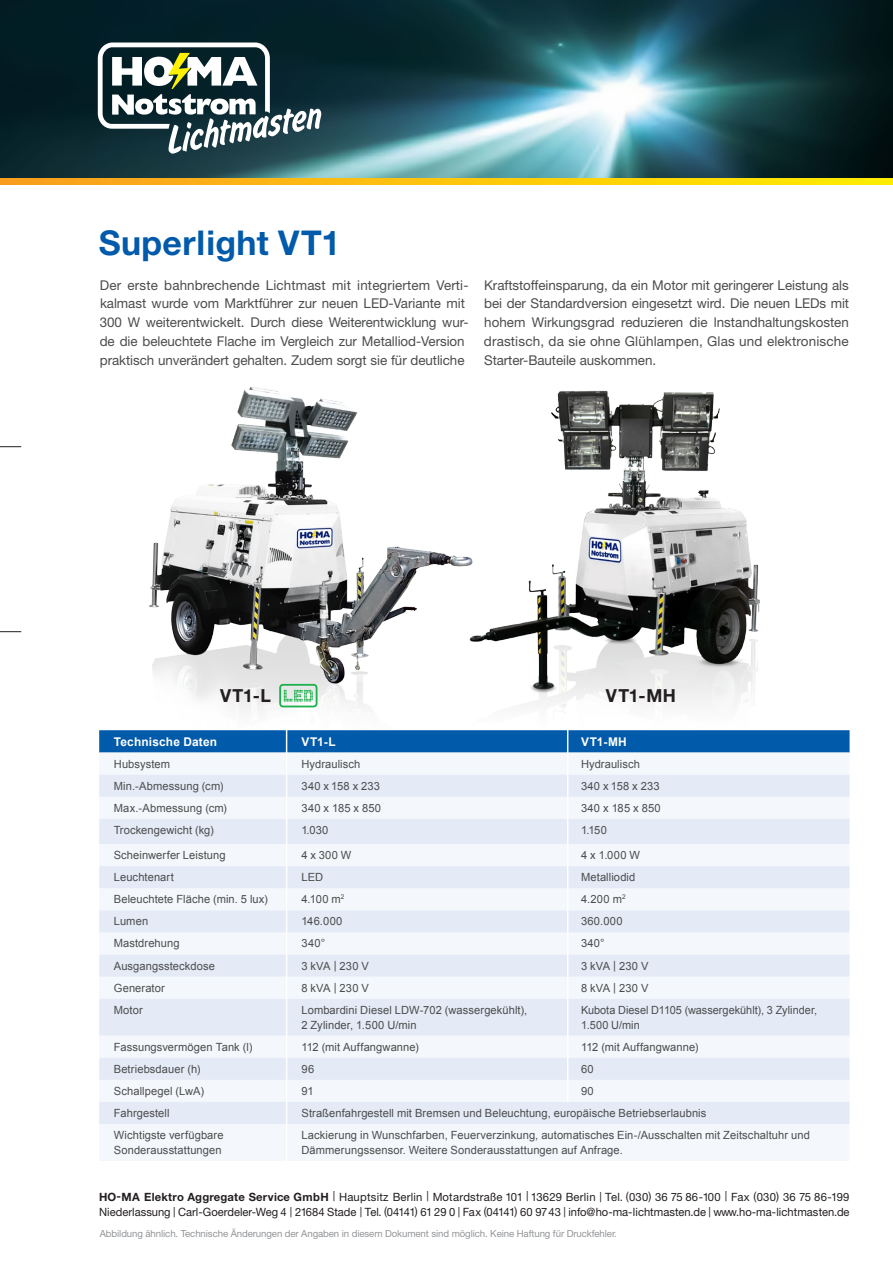
<style>
.page{position:relative;width:893px;height:1263px;background:#fff}
.page>*{position:absolute;margin:0;border:0;box-sizing:border-box;transform-origin:0 0}
.t1{font:700 34.2px "Helvetica Neue";letter-spacing:.01em;color:#015aaa}
.t2{font:700 18px "Helvetica Neue";letter-spacing:.01em;color:#231f20}
.t3{font:13.5px/18.8px "Helvetica Neue";letter-spacing:-.005em;color:#4b4c4d}
.t4{font:700 12px "Arial";letter-spacing:.015em;color:#fff}
.t5{font:11.4px/15px "Helvetica Neue";color:#231f20}
.t6{font:11.25px/15px "Arial";letter-spacing:.01em;color:#4b4c4d}
.t7{font:9.75px "Helvetica Neue";letter-spacing:-.01em;color:#939598}
.s1{font-weight:700}
.s2{font-size:13.65px}
</style>
<div class="page">
<svg style="left:0;top:446px;width:21px;height:1px"></svg>
<svg style="left:0;top:631px;width:21px;height:1px"></svg>
<img style="left:149px;top:387px;width:310px;height:325px">
<img style="left:459px;top:390px;width:301px;height:323px">
<img style="left:0;top:0;width:893px;height:179px">
<svg style="left:0;top:179px;width:893px;height:6px;background:#fcc50d"></svg>
<svg style="left:98px;top:43px;width:223px;height:111px"></svg>
<div style="left:99px;top:730px;width:751px;height:22px;background:#015aaa"></div>
<div style="left:99px;top:752px;width:751px;height:408px;background:#f4f7fb"></div>
<svg style="left:99px;top:775px;width:751px;height:349px;fill:#e4ebf6"></svg>
<hr style="left:567px;top:722px;width:1px;height:380px;background:#fff">
<hr style="left:286px;top:722px;width:1px;height:446px;background:#fff">
<svg style="left:284px;top:690px;width:29px;height:12px"></svg>
<div style="left:279px;top:684px;width:38px;height:23px;border:2px solid #1ab04b;border-radius:3px"></div>
<p class="t1" style="left:99px;top:222px;width:243px">Superlight VT1</p>
<p class="t3" style="left:100px;top:275px;width:370px">Der erste bahnbrechende Lichtmast mit integriertem Verti&shy;kalmast wurde vom Marktführer zur neuen LED-Variante mit 300 W weiterentwickelt. Durch diese Weiterentwicklung wur&shy;de die beleuchtete Flache im Vergleich zur Metalliod-Version praktisch unverändert gehalten. Zudem sorgt sie für deutliche</p>
<p class="t3" style="left:484px;top:275px;width:367px;text-align:justify">Kraftstoffeinsparung, da ein Motor mit geringerer Leistung als bei der Standardversion eingesetzt wird. Die neuen LEDs mit hohem Wirkungsgrad reduzieren die lnstandhaltungskosten drastisch, da sie ohne Glühlampen, Glas und elektronische Starter-Bauteile auskommen.</p>
<p class="t2" style="left:220px;top:685px;width:52px">VT1-L</p>
<p class="t2" style="left:606px;top:685px;width:71px">VT1-MH</p>
<p class="t4" style="left:114px;top:734px;width:105px">Technische Daten</p>
<p class="t4" style="left:301px;top:734px;width:36px">VT1-L</p>
<p class="t4" style="left:581px;top:734px;width:47px">VT1-MH</p>
<p class="t6" style="left:114px;top:756px;width:58px">Hubsystem</p>
<p class="t6" style="left:301px;top:756px;width:60px">Hydraulisch</p>
<p class="t6" style="left:581px;top:756px;width:60px">Hydraulisch</p>
<p class="t6" style="left:114px;top:778px;width:111px">Min.-Abmessung (cm)</p>
<p class="t6" style="left:301px;top:778px;width:80px">340 x 158 x 233</p>
<p class="t6" style="left:581px;top:778px;width:80px">340 x 158 x 233</p>
<p class="t6" style="left:114px;top:800px;width:115px">Max.-Abmessung (cm)</p>
<p class="t6" style="left:301px;top:800px;width:81px">340 x 185 x 850</p>
<p class="t6" style="left:581px;top:800px;width:81px">340 x 185 x 850</p>
<p class="t6" style="left:114px;top:822px;width:101px">Trockengewicht (kg)</p>
<p class="t6" style="left:301px;top:822px;width:29px">1.030</p>
<p class="t6" style="left:581px;top:822px;width:27px">1.150</p>
<p class="t6" style="left:114px;top:848px;width:113px">Scheinwerfer Leistung</p>
<p class="t6" style="left:301px;top:848px;width:51px">4 x 300 W</p>
<p class="t6" style="left:581px;top:848px;width:61px">4 x 1.000 W</p>
<p class="t6" style="left:114px;top:870px;width:61px">Leuchtenart</p>
<p class="t6" style="left:301px;top:870px;width:23px">LED</p>
<p class="t6" style="left:581px;top:870px;width:56px">Metalliodid</p>
<p class="t6" style="left:114px;top:892px;width:156px">Beleuchtete Fläche (min. 5 lux)</p>
<p class="t6" style="left:301px;top:892px;width:45px">4.100 m<sup>2</sup></p>
<p class="t6" style="left:581px;top:892px;width:46px">4.200 m<sup>2</sup></p>
<p class="t6" style="left:114px;top:914px;width:36px">Lumen</p>
<p class="t6" style="left:301px;top:914px;width:42px">146.000</p>
<p class="t6" style="left:581px;top:914px;width:43px">360.000</p>
<p class="t6" style="left:114px;top:936px;width:67px">Mastdrehung</p>
<p class="t6" style="left:301px;top:936px;width:25px">340°</p>
<p class="t6" style="left:581px;top:936px;width:25px">340°</p>
<p class="t6" style="left:114px;top:958px;width:103px">Ausgangssteckdose</p>
<p class="t6" style="left:301px;top:958px;width:69px">3 kVA | 230 V</p>
<p class="t6" style="left:581px;top:958px;width:69px">3 kVA | 230 V</p>
<p class="t6" style="left:114px;top:980px;width:52px">Generator</p>
<p class="t6" style="left:301px;top:980px;width:69px">8 kVA | 230 V</p>
<p class="t6" style="left:581px;top:980px;width:69px">8 kVA | 230 V</p>
<p class="t6" style="left:114px;top:1002px;width:31px">Motor</p>
<p class="t6" style="left:301px;top:1002px;width:227px">Lombardini Diesel LDW-702 (wassergekühlt),<br>2 Zylinder, 1.500 U/min</p>
<p class="t6" style="left:581px;top:1002px;width:237px">Kubota Diesel D1105 (wassergekühlt), 3 Zylinder,<br>1.500 U/min</p>
<p class="t6" style="left:114px;top:1039px;width:140px">Fassungsvermögen Tank (l)</p>
<p class="t6" style="left:301px;top:1039px;width:119px">112 (mit Auffangwanne)</p>
<p class="t6" style="left:581px;top:1039px;width:119px">112 (mit Auffangwanne)</p>
<p class="t6" style="left:114px;top:1061px;width:88px">Betriebsdauer (h)</p>
<p class="t6" style="left:301px;top:1061px;width:14px">96</p>
<p class="t6" style="left:581px;top:1061px;width:14px">60</p>
<p class="t6" style="left:114px;top:1083px;width:92px">Schallpegel (LwA)</p>
<p class="t6" style="left:301px;top:1083px;width:14px">91</p>
<p class="t6" style="left:581px;top:1083px;width:14px">90</p>
<p class="t6" style="left:114px;top:1105px;width:57px">Fahrgestell</p>
<p class="t6" style="left:301px;top:1105px;width:406px">Straßenfahrgestell mit Bremsen und Beleuchtung, europäische Betriebserlaubnis</p>
<p class="t6" style="left:114px;top:1128px;width:111px">Wichtigste verfügbare<br>Sonderausstattungen</p>
<p class="t6" style="left:301px;top:1128px;width:510px">Lackierung in Wunschfarben, Feuerverzinkung, automatisches Ein-/Ausschalten mit Zeitschaltuhr und<br>Dämmerungssensor. Weitere Sonderausstattungen auf Anfrage.</p>
<p class="t5" style="left:99px;top:1189px;width:752px"><span class="s1">HO-MA Elektro Aggregate Service GmbH</span> <span class="s2">|</span> Hauptsitz Berlin <span class="s2">|</span> Motardstraße 101 <span class="s2">|</span> 13629 Berlin <span class="s2">|</span> Tel. (030) 36 75 86-100 <span class="s2">|</span> Fax (030) 36 75 86-199<br>Niederlassung <span class="s2">|</span> Carl-Goerdeler-Weg 4 <span class="s2">|</span> 21684 Stade <span class="s2">|</span> Tel. (04141) 61 29 0 <span class="s2">|</span> Fax (04141) 60 97 43 <span class="s2">|</span> info@ho-ma-lichtmasten.de <span class="s2">|</span> www.ho-ma-lichtmasten.de</p>
<p class="t7" style="left:100px;top:1227px;width:519px">Abbildung ähnlich. Technische Änderungen der Angaben in diesem Dokument sind möglich. Keine Haftung für Druckfehler.</p>
</div>
